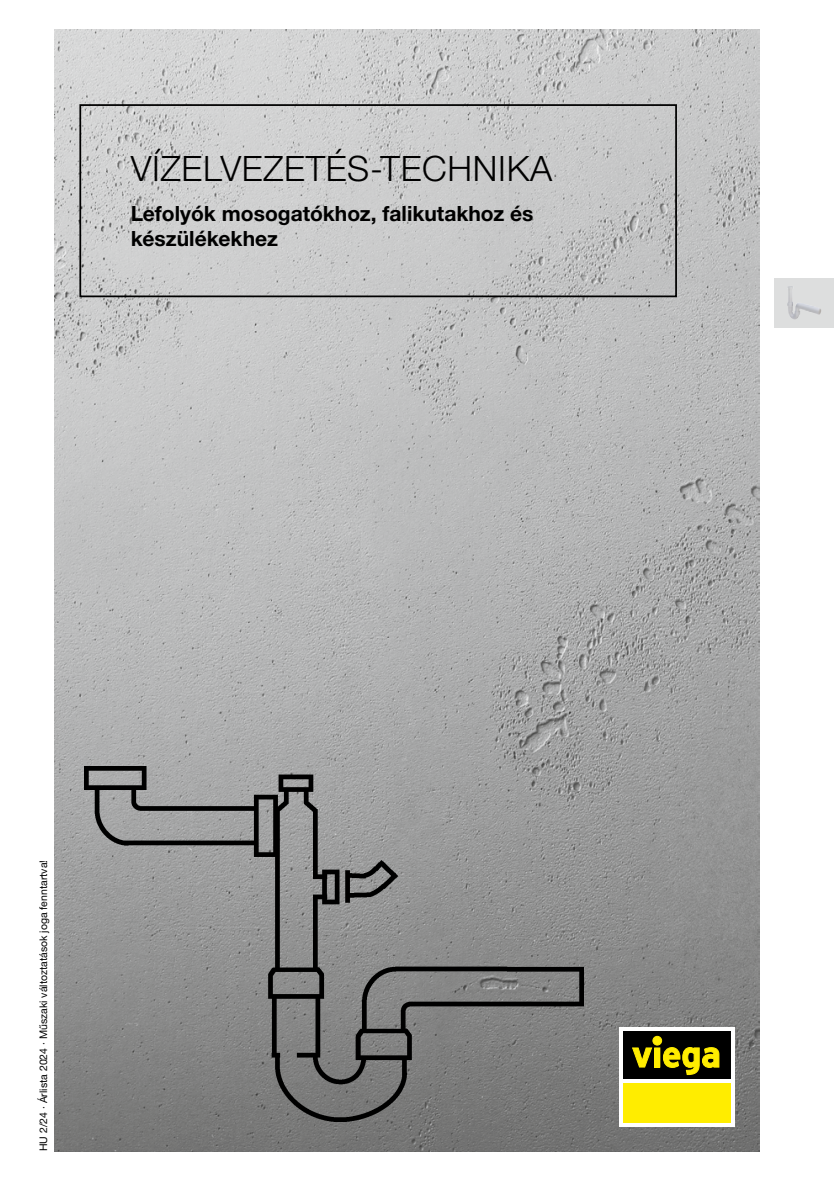
<style>
.page{position:relative;width:834px;height:1181px;background:#fff}
.page>*{position:absolute;margin:0;border:0;box-sizing:border-box;transform-origin:0 0}
.t1{font:35px "M Ying Hei PR Cfor Viega W3";letter-spacing:.02em;color:#000}
.t2{font:21px/25.2px "M Ying Hei PR Cfor Viega W7";color:#000}
.t3{font:10.5px "M Ying Hei PR Cfor Viega W4";color:#000}
</style>
<div class="page">
<img style="left:55px;top:30px;width:704px;height:1121px">
<img style="left:84px;top:766px;width:499px;height:355px">
<div style="left:79px;top:104px;width:597px;height:193px;border:2px solid #000"></div>
<div style="left:774px;top:278px;width:59px;height:49px;background:#dddede"></div>
<img style="left:787px;top:286px;width:34px;height:33px">
<div style="left:619px;top:1027px;width:115px;height:99px;background:linear-gradient(to right,#fff,#fff)"></div>
<div style="left:623px;top:1082px;width:107px;height:40px;background:#ffed00"></div>
<div style="left:623px;top:1031px;width:107px;height:47px;background:#000"></div>
<svg style="left:632px;top:1047px;width:20px;height:20px"></svg>
<div style="left:654px;top:1048px;width:5px;height:19px;background:#ffed00"></div>
<div style="left:654px;top:1047px;width:6px;height:20px;border:1px solid #ffed00"></div>
<div style="left:652px;top:1036px;width:9px;height:9px;background:#ffed00;border-radius:50%"></div>
<div style="left:652px;top:1036px;width:10px;height:9px;border:1px solid #ffed00;border-radius:50%"></div>
<svg style="left:662px;top:1047px;width:57px;height:28px"></svg>
<h1 class="t1" style="left:131px;top:147px;width:423px">VÍZELVEZETÉS-TECHNIKA</h1>
<h2 class="t2" style="left:131px;top:200px;width:404px">Lefolyók mosogatókhoz, falikutakhoz és készülékekhez</h2>
<p class="t3" style="left:37px;top:1151px;width:293px;rotate:-90deg">HU 2/24 · Árlista 2024 · Műszaki változtatások joga fenntartva!</p>
</div>
